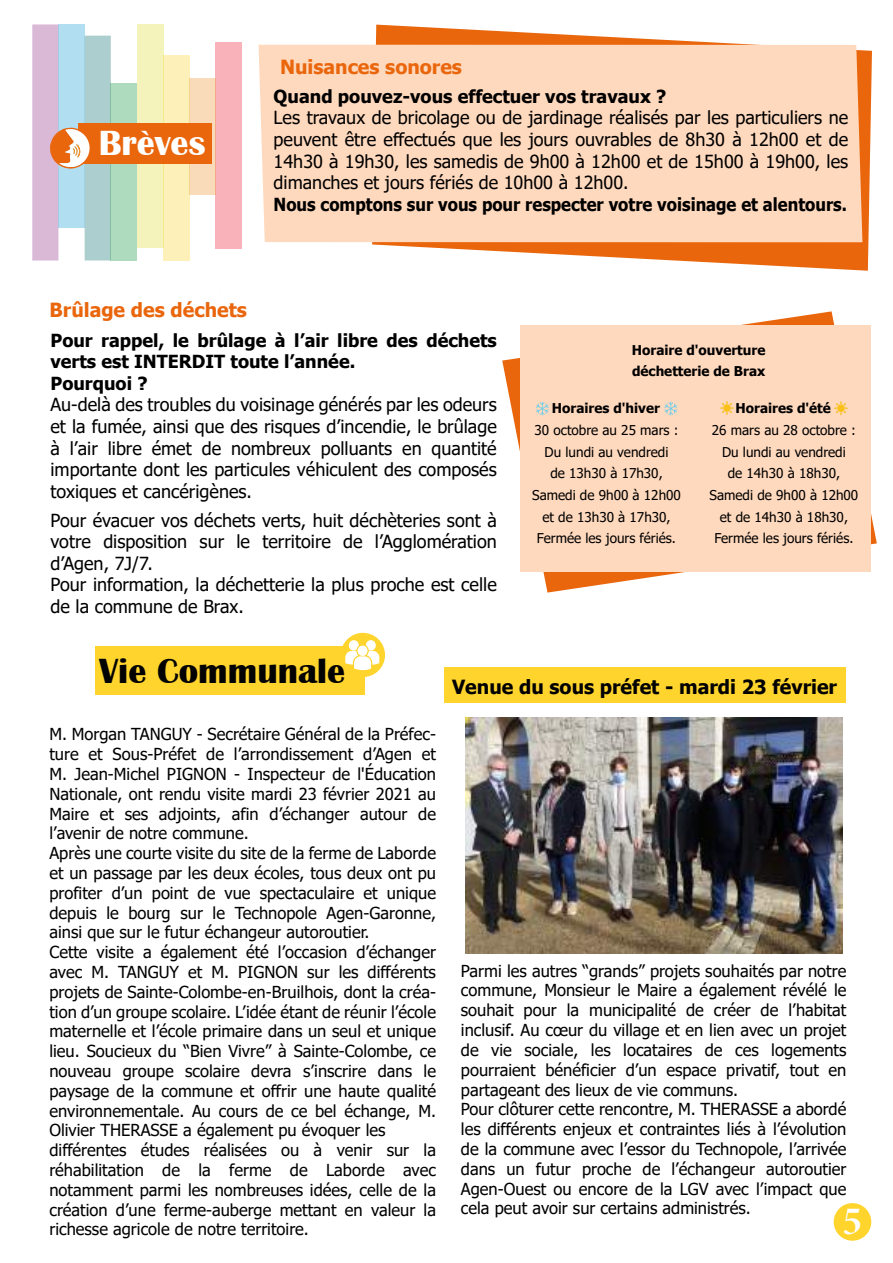
<style>
.page{position:relative;width:893px;height:1263px;background:#fff}
.page>*{position:absolute;margin:0;border:0;box-sizing:border-box;transform-origin:0 0}
.t1{font:700 36px "Britannic";color:#020202}
.t2{font:700 36px "Britannic";color:#fff}
.t3{font:700 19.5px "Tahoma";color:#ea660c}
.t4{font:700 19.5px "Tahoma";color:#000}
.t5{font:18px/21.6px "Tahoma";color:#000;text-align:justify}
.t6{font:700 18px/21.6px "Tahoma";color:#000}
.t7{font:700 18px "Tahoma";color:#000;scale:.92 1}
.t8{font:16.5px/19.8px "Tahoma";color:#000}
.t9{font:13.5px/21.6px "Tahoma";color:#000;text-align:center}
.t10{font:700 13.5px/21.6px "Tahoma";color:#000}
</style>
<div class="page">
<div style="left:444px;top:667px;width:402px;height:35px;background:#fed42d"></div>
<svg style="left:502px;top:311px;width:375px;height:282px"></svg>
<div style="left:520px;top:326px;width:351px;height:246px;background:#ffd9bd"></div>
<svg style="left:372px;top:25px;width:500px;height:246px"></svg>
<div style="left:259px;top:45px;width:603px;height:197px;background:#ffd9bd"></div>
<div style="left:95px;top:646px;width:270px;height:49px;background:#fed42d"></div>
<div style="left:341px;top:633px;width:44px;height:44px;background:#fed42d;border-radius:50%"></div>
<svg style="left:345px;top:639px;width:34px;height:31px"></svg>
<img style="left:465px;top:718px;width:377px;height:235px">
<div style="left:834px;top:1203px;width:37px;height:38px;background:#fed42d;border-radius:50%"></div>
<div style="left:32px;top:24px;width:26px;height:236px;background:#dab9d7"></div>
<div style="left:215px;top:42px;width:26px;height:207px;background:#f9b1ba"></div>
<div style="left:163px;top:55px;width:26px;height:205px;background:#fef0b9"></div>
<div style="left:189px;top:79px;width:26px;height:116px;background:#f9dbb9"></div>
<div style="left:137px;top:24px;width:26px;height:224px;background:#f3f3bb"></div>
<div style="left:85px;top:36px;width:26px;height:224px;background:#adcece"></div>
<div style="left:111px;top:83px;width:26px;height:177px;background:#aedbbe"></div>
<div style="left:58px;top:24px;width:27px;height:204px;background:#b1dff1"></div>
<div style="left:78px;top:123px;width:133px;height:41px;background:#ea660c"></div>
<svg style="left:50px;top:127px;width:40px;height:42px"></svg>
<svg style="left:536px;top:402px;width:13px;height:14px"></svg>
<svg style="left:664px;top:402px;width:13px;height:14px"></svg>
<svg style="left:720px;top:401px;width:14px;height:14px"></svg>
<svg style="left:834px;top:401px;width:14px;height:14px"></svg>
<h1 class="t2" style="left:99px;top:123px;width:108px">Brèves</h1>
<p class="t3" style="left:280px;top:53px;width:183px">Nuisances sonores</p>
<p class="t6" style="left:274px;top:86px;width:394px">Quand pouvez-vous effectuer vos travaux ?</p>
<p class="t5" style="left:274px;top:108px;width:576px">Les travaux de bricolage ou de jardinage réalisés par les particuliers ne peuvent être effectués que les jours ouvrables de 8h30 à 12h00 et de 14h30 à 19h30, les samedis de 9h00 à 12h00 et de 15h00 à 19h00, les dimanches et jours fériés de 10h00 à 12h00.</p>
<p class="t7" style="left:274px;top:192px;width:625px">Nous comptons sur vous pour respecter votre voisinage et alentours.</p>
<p class="t3" style="left:49px;top:296px;width:199px">Brûlage des déchets</p>
<p class="t6" style="left:51px;top:330px;width:448px">Pour rappel, le brûlage à l’air libre des déchets verts est INTERDIT toute l’année.<br>Pourquoi ?</p>
<p class="t5" style="left:51px;top:395px;width:448px">Au-delà des troubles du voisinage générés par les odeurs et la fumée, ainsi que des risques d’incendie, le brûlage à l’air libre émet de nombreux polluants en quantité importante dont les particules véhiculent des composés toxiques et cancérigènes.</p>
<p class="t5" style="left:51px;top:510px;width:448px;text-align:left">Pour évacuer vos déchets verts, huit déchèteries sont à votre disposition sur le territoire de l’Agglomération d’Agen, 7J/7.<br>Pour information, la déchetterie la plus proche est celle de la commune de Brax.</p>
<p class="t10" style="left:632px;top:340px;width:135px">Horaire d'ouverture déchetterie de Brax</p>
<p class="t10" style="left:552px;top:398px;width:110px">Horaires d'hiver</p>
<p class="t10" style="left:735px;top:398px;width:97px">Horaires d'été</p>
<p class="t9" style="left:532px;top:420px;width:150px">30 octobre au 25 mars :<br>Du lundi au vendredi<br>de 13h30 à 17h30,<br>Samedi de 9h00 à 12h00 et de 13h30 à 17h30,<br>Fermée les jours fériés.</p>
<p class="t9" style="left:709px;top:420px;width:150px">26 mars au 28 octobre :<br>Du lundi au vendredi<br>de 14h30 à 18h30,<br>Samedi de 9h00 à 12h00 et de 14h30 à 18h30,<br>Fermée les jours fériés.</p>
<h1 class="t1" style="left:99px;top:650px;width:247px">Vie Communale</h1>
<p class="t8" style="left:49px;top:725px;width:388px">M. Morgan TANGUY - Secrétaire Général de la Préfec&shy;ture et Sous-Préfet de l’arrondissement d’Agen et M. Jean-Michel PIGNON - Inspecteur de l'Éducation Nationale, ont rendu visite mardi 23 février 2021 au Maire et ses adjoints, afin d’échanger autour de l’avenir de notre commune.<br>Après une courte visite du site de la ferme de Laborde et un passage par les deux écoles, tous deux ont pu profiter d’un point de vue spectaculaire et unique depuis le bourg sur le Technopole Agen-Garonne, ainsi que sur le futur échangeur autoroutier.<br>Cette visite a également été l’occasion d’échanger avec M. TANGUY et M. PIGNON sur les différents projets de Sainte-Colombe-en-Bruilhois, dont la créa&shy;tion d’un groupe scolaire. L’idée étant de réunir l’école maternelle et l’école primaire dans un seul et unique lieu. Soucieux du “Bien Vivre” à Sainte-Colombe, ce nouveau groupe scolaire devra s’inscrire dans le paysage de la commune et offrir une haute qualité environnementale. Au cours de ce bel échange, M.<br>Olivier THERASSE a également pu évoquer les différentes études réalisées ou à venir sur la réhabilitation de la ferme de Laborde avec notamment parmi les nombreuses idées, celle de la création d’une ferme-auberge mettant en valeur la richesse agricole de notre territoire.</p>
<p class="t4" style="left:452px;top:673px;width:386px">Venue du sous préfet - mardi 23 février</p>
<p class="t8" style="left:461px;top:962px;width:387px">Parmi les autres “grands” projets souhaités par notre commune, Monsieur le Maire a également révélé le souhait pour la municipalité de créer de l’habitat inclusif. Au cœur du village et en lien avec un projet de vie sociale, les locataires de ces logements pourraient bénéficier d’un espace privatif, tout en partageant des lieux de vie communs.<br>Pour clôturer cette rencontre, M. THERASSE a abordé les différents enjeux et contraintes liés à l’évolution de la commune avec l’essor du Technopole, l’arrivée dans un futur proche de l’échangeur autoroutier Agen-Ouest ou encore de la LGV avec l’impact que cela peut avoir sur certains administrés.</p>
</div>
